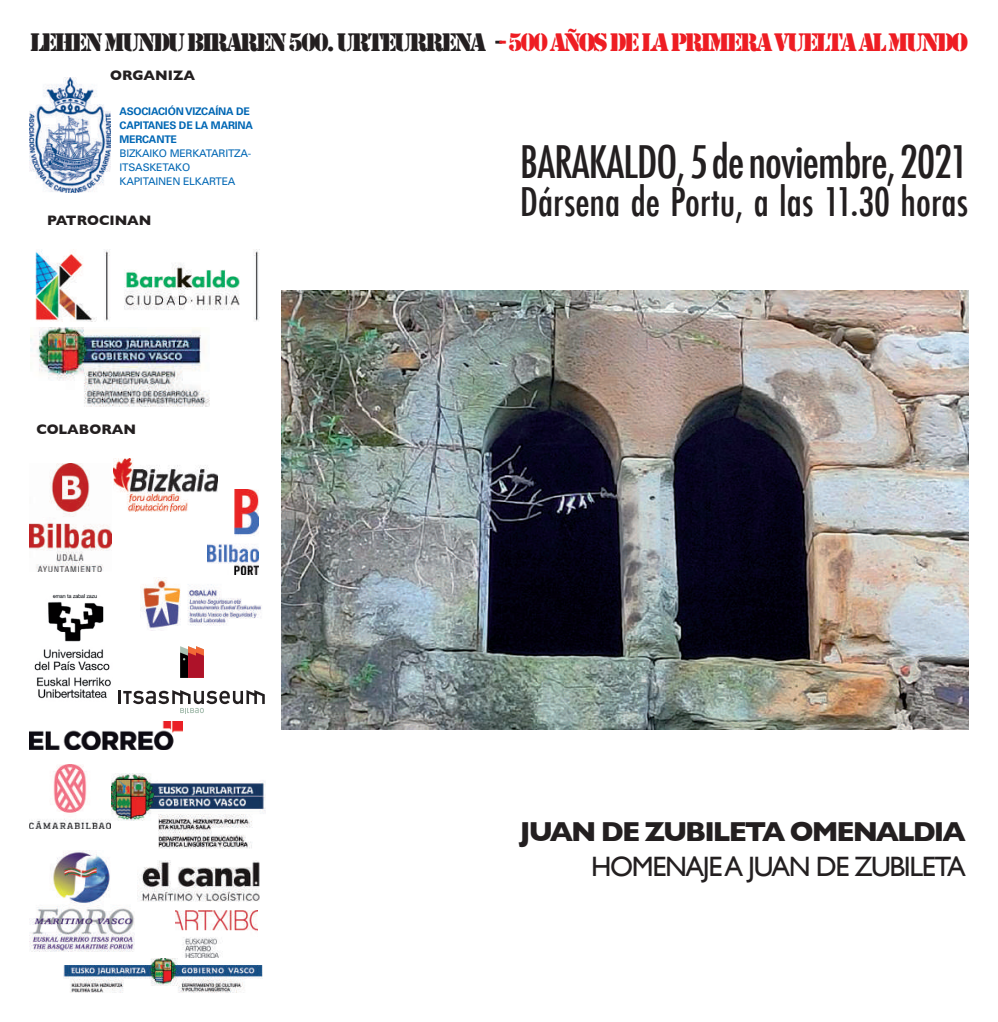
<style>
.page{position:relative;width:998px;height:1022px;background:#fff}
.page>*{position:absolute;margin:0;border:0;box-sizing:border-box;transform-origin:0 0}
.t1{font:500 condensed 43.75px "Futura";letter-spacing:-.02em;color:#231f20}
.t2{font:500 condensed 38.5px "Futura";color:#231f20}
.t3{font:700 28px "Gill Sans";letter-spacing:-.07em;color:#231f20}
.t4{font:28px "Gill Sans";letter-spacing:-.05em;color:#231f20}
.t5{font:26.25px "Stencil";letter-spacing:-.09em;color:#231f20}
.t6{font:700 14px "Gill Sans";color:#231f20}
.t7{font:10.5px/14px "Univers";letter-spacing:-.02em;color:#0167b4}
.t8{font:700 10.5px/14px "Univers";letter-spacing:-.02em;color:#0167b4}
.s1{color:#ee1d23}
</style>
<div class="page">
<img style="left:30px;top:722px;width:153px;height:28px">
<img style="left:282px;top:290px;width:685px;height:440px">
<img style="left:207px;top:490px;width:51px;height:85px">
<img style="left:31px;top:327px;width:179px;height:79px">
<img style="left:30px;top:463px;width:82px;height:109px">
<img style="left:104px;top:774px;width:162px;height:75px">
<img style="left:141px;top:578px;width:120px;height:52px">
<svg style="left:180px;top:646px;width:24px;height:32px"></svg>
<svg style="left:118px;top:690px;width:147px;height:23px"></svg>
<img style="left:30px;top:78px;width:80px;height:114px">
<img style="left:63px;top:958px;width:199px;height:34px">
<img style="left:176px;top:910px;width:81px;height:48px">
<img style="left:30px;top:850px;width:104px;height:101px">
<img style="left:30px;top:764px;width:80px;height:64px">
<img style="left:114px;top:459px;width:103px;height:52px">
<img style="left:35px;top:249px;width:225px;height:73px">
<img style="left:34px;top:594px;width:77px;height:105px">
<img style="left:138px;top:861px;width:122px;height:41px">
<p class="t5" style="left:30px;top:27px;width:939px">LEHEN MUNDU BIRAREN 500. URTEURRENA -<span class="s1">-500 AÑOS DE LA PRIMERA VUELTA AL MUNDO</span></p>
<p class="t6" style="left:110px;top:67px;width:86px">ORGANIZA</p>
<p class="t8" style="left:119px;top:104px;width:135px">ASOCIACIÓN VIZCAÍNA DE<br>CAPITANES DE LA MARINA<br>MERCANTE</p>
<p class="t7" style="left:119px;top:146px;width:133px">BIZKAIKO MERKATARITZA-<br>ITSASKETAKO<br>KAPITAINEN ELKARTEA</p>
<p class="t6" style="left:47px;top:212px;width:106px">PATROCINAN</p>
<p class="t6" style="left:36px;top:421px;width:101px">COLABORAN</p>
<h1 class="t1" style="left:520px;top:134px;width:449px">BARAKALDO, 5 de noviembre, 2021</h1>
<h2 class="t2" style="left:520px;top:177px;width:449px">Dársena de Portu, a las 11.30 horas</h2>
<p class="t3" style="left:519px;top:816px;width:447px">JUAN DE ZUBILETA OMENALDIA</p>
<p class="t4" style="left:591px;top:850px;width:376px">HOMENAJE A JUAN DE ZUBILETA</p>
</div>
